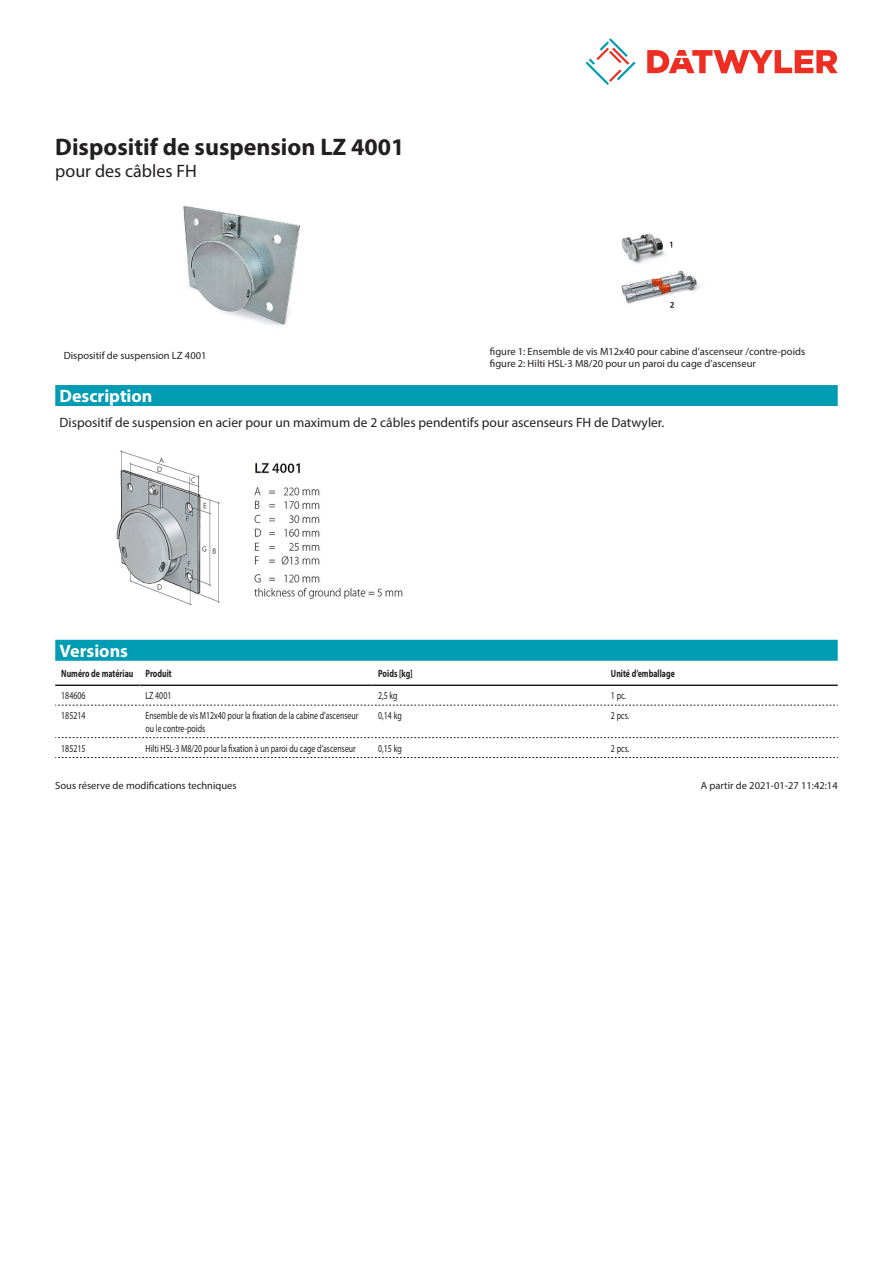
<style>
.page{position:relative;width:893px;height:1263px;background:#fff}
.page>*{position:absolute;margin:0;border:0;box-sizing:border-box;transform-origin:0 0}
.Product_Head{font:700 24px "Myriad Pro";color:#231f20}
.Standard_Head_Proper{font:700 18px "Myriad Pro";color:#fff}
.SubHead{font:18px "Myriad Pro";color:#231f20}
.Standard_text{font:13.5px "Myriad Pro";color:#231f20}
.myriadlight{font:10.5px/12.6px "Myriad Pro";color:#231f20;scale:.75 1}
.imagetext{font:10.5px/12.6px "Myriad Pro";color:#231f20}
.Footnote{font:10.5px "Myriad Pro";color:#231f20}
.myriadbold{font:700 10.5px "Myriad Pro";color:#231f20;scale:.75 1}
</style>
<div class="page">
<svg style="left:586px;top:38px;width:49px;height:47px"></svg>
<svg style="left:647px;top:50px;width:191px;height:23px"></svg>
<img style="left:183px;top:205px;width:117px;height:121px">
<img style="left:621px;top:233px;width:79px;height:75px">
<div style="left:55px;top:640px;width:783px;height:21px;background:#009cb3"></div>
<hr style="left:55px;top:684px;width:85px;height:2px;background:#231f20">
<hr style="left:140px;top:684px;width:232px;height:2px;background:#231f20">
<hr style="left:372px;top:684px;width:233px;height:2px;background:#231f20">
<hr style="left:605px;top:684px;width:233px;height:2px;background:#231f20">
<svg style="left:55px;top:705px;width:783px;height:1px"></svg>
<svg style="left:55px;top:737px;width:783px;height:1px"></svg>
<svg style="left:55px;top:757px;width:783px;height:1px"></svg>
<div style="left:55px;top:385px;width:783px;height:21px;background:#009cb3"></div>
<img style="left:116px;top:450px;width:287px;height:156px">
<p class="Product_Head" style="left:55px;top:131px;width:351px">Dispositif de suspension LZ 4001</p>
<p class="SubHead" style="left:55px;top:160px;width:143px">pour des câbles FH</p>
<p class="imagetext" style="left:64px;top:349px;width:144px">Dispositif de suspension LZ 4001</p>
<p class="imagetext" style="left:490px;top:345px;width:317px">figure 1: Ensemble de vis M12x40 pour cabine d’ascenseur /contre-poids figure 2: Hilti HSL-3 M8/20 pour un paroi du cage d’ascenseur</p>
<p class="Standard_Head_Proper" style="left:60px;top:384px;width:94px">Description</p>
<p class="Standard_text" style="left:60px;top:414px;width:606px">Dispositif de suspension en acier pour un maximum de 2 câbles pendentifs pour ascenseurs FH de Datwyler.</p>
<p class="Standard_Head_Proper" style="left:60px;top:639px;width:70px">Versions</p>
<p class="myriadbold" style="left:61px;top:666px;width:98px">Numéro de matériau</p>
<p class="myriadbold" style="left:146px;top:666px;width:37px">Produit</p>
<p class="myriadbold" style="left:378px;top:666px;width:47px">Poids [kg]</p>
<p class="myriadbold" style="left:611px;top:666px;width:87px">Unité d’emballage</p>
<p class="myriadlight" style="left:61px;top:689px;width:34px">184606</p>
<p class="myriadlight" style="left:146px;top:689px;width:36px">LZ 4001</p>
<p class="myriadlight" style="left:378px;top:689px;width:27px">2,5 kg</p>
<p class="myriadlight" style="left:611px;top:689px;width:22px">1 pc.</p>
<p class="myriadlight" style="left:61px;top:709px;width:34px">185214</p>
<p class="myriadlight" style="left:146px;top:709px;width:285px">Ensemble de vis M12x40 pour la fixation de la cabine d’ascenseur ou le contre-poids</p>
<p class="myriadlight" style="left:378px;top:709px;width:33px">0,14 kg</p>
<p class="myriadlight" style="left:611px;top:709px;width:26px">2 pcs.</p>
<p class="myriadlight" style="left:61px;top:741px;width:34px">185215</p>
<p class="myriadlight" style="left:146px;top:741px;width:282px">Hilti HSL-3 M8/20 pour la fixation à un paroi du cage d’ascenseur</p>
<p class="myriadlight" style="left:378px;top:741px;width:33px">0,15 kg</p>
<p class="myriadlight" style="left:611px;top:741px;width:26px">2 pcs.</p>
<p class="Footnote" style="left:55px;top:779px;width:183px">Sous réserve de modifications techniques</p>
<p class="Footnote" style="left:701px;top:779px;width:138px">A partir de 2021-01-27 11:42:14</p>
</div>
